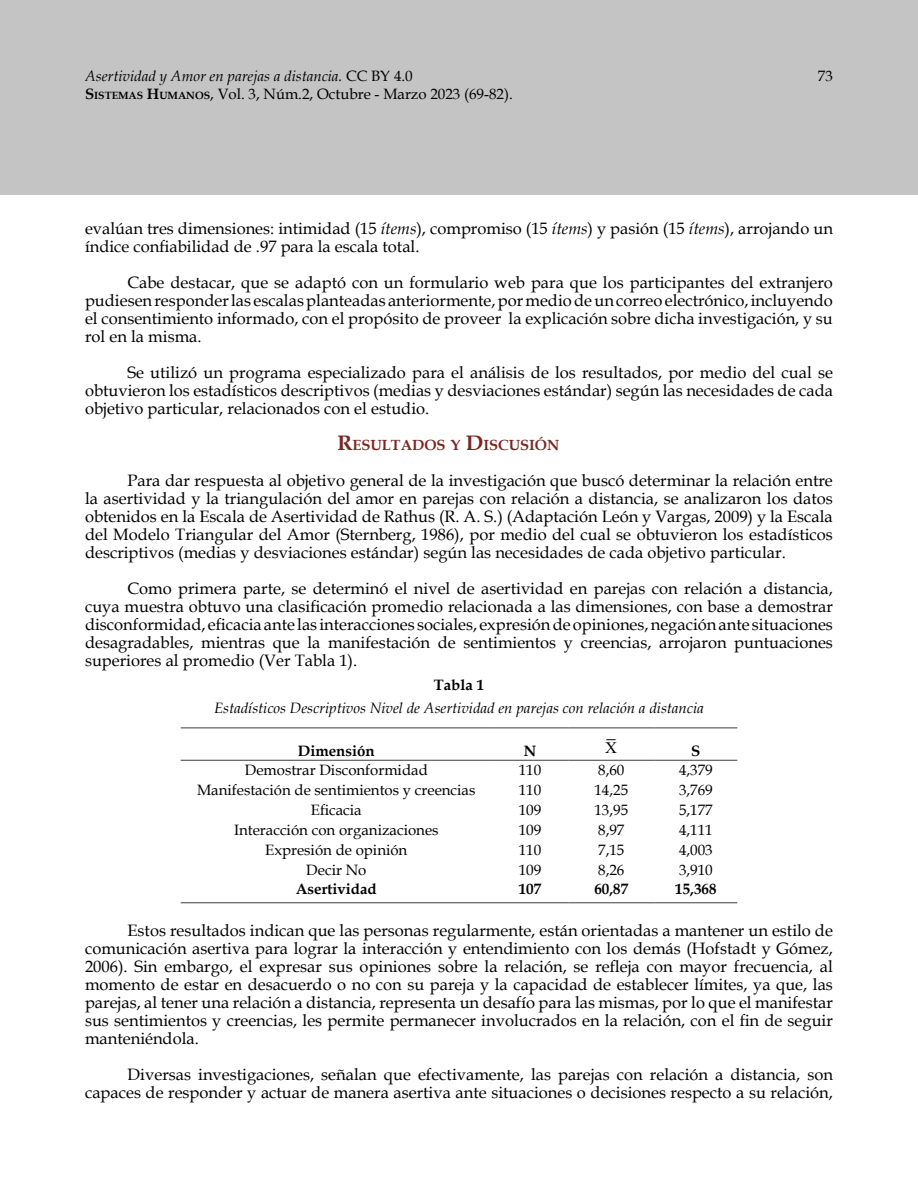
<style>
.page{position:relative;width:918px;height:1188px;background:#fff}
.page>*{position:absolute;margin:0;border:0;box-sizing:border-box;transform-origin:0 0}
.textogeneral{font:16.5px/18px "Book Antiqua";color:#000;text-align:justify}
.Estilo_de_párrafo_3{font:16.5px/18px "Book Antiqua";color:#000;text-align:justify}
.t1{font:15.9px "Times New Roman";color:#000;scale:1.04 1}
.textoenlatabla{font:15px/18px "Book Antiqua";color:#000}
.Titulo_de_la_Tabla{font:italic 15px "Book Antiqua";color:#000}
.textoenlatablafinal{font:700 15px "Book Antiqua";color:#000}
.encabezado{font:700 15px "Book Antiqua";color:#000}
.Titulo_de_la_Tabla-2{font:700 15px "Book Antiqua";color:#000}
.Titulo_nivel_1{font:700 14.7px "Book Antiqua";color:#7c2521}
.s1{font-style:italic}
.s2{font-weight:700}
.s3{font-weight:700;font-size:10.5px}
.s4{font-size:21px}
</style>
<div class="page">
<div style="left:1px;top:0;width:917px;height:195px;background:#c4c4c4"></div>
<svg style="left:181px;top:739px;width:556px;height:21px"></svg>
<hr style="left:181px;top:728px;width:311px;height:1px;background:#3c3c3b">
<hr style="left:492px;top:728px;width:76px;height:1px;background:#3c3c3b">
<hr style="left:568px;top:728px;width:86px;height:1px;background:#3c3c3b">
<hr style="left:654px;top:728px;width:83px;height:1px;background:#3c3c3b">
<hr style="left:181px;top:760px;width:311px;height:1px;background:#3c3c3b">
<hr style="left:492px;top:760px;width:76px;height:1px;background:#3c3c3b">
<hr style="left:568px;top:760px;width:86px;height:1px;background:#3c3c3b">
<hr style="left:654px;top:760px;width:83px;height:1px;background:#3c3c3b">
<hr style="left:181px;top:902px;width:311px;height:1px;background:#3c3c3b">
<hr style="left:492px;top:902px;width:76px;height:1px;background:#3c3c3b">
<hr style="left:568px;top:902px;width:86px;height:1px;background:#3c3c3b">
<hr style="left:654px;top:902px;width:83px;height:1px;background:#3c3c3b">
<p class="textoenlatabla" style="left:85px;top:67px;width:429px"><span class="s1">Asertividad y Amor en parejas a distancia.</span> CC BY 4.0<br><span class="s2">S</span><span class="s3">ISTEMAS</span> <span class="s2">H</span><span class="s3">UMANOS</span>, Vol. 3, Núm.2, Octubre - Marzo 2023 (69-82).</p>
<p class="textoenlatabla" style="left:818px;top:67px;width:16px">73</p>
<p class="textogeneral" style="left:85px;top:219px;width:749px">evalúan tres dimensiones: intimidad (15 <span class="s1">ítems</span>), compromiso (15 <span class="s1">ítems</span>) y pasión (15 <span class="s1">ítems</span>), arrojando un índice confiabilidad de .97 para la escala total.</p>
<p class="textogeneral" style="left:85px;top:273px;width:749px;text-indent:43px">Cabe destacar, que se adaptó con un formulario web para que los participantes del extranjero pudiesen responder las escalas planteadas anteriormente, por medio de un correo electrónico, incluyendo el consentimiento informado, con el propósito de proveer la explicación sobre dicha investigación, y su rol en la misma.</p>
<p class="textogeneral" style="left:85px;top:363px;width:749px;text-indent:43px">Se utilizó un programa especializado para el análisis de los resultados, por medio del cual se obtuvieron los estadísticos descriptivos (medias y desviaciones estándar) según las necesidades de cada objetivo particular, relacionados con el estudio.</p>
<p class="Titulo_nivel_1" style="left:337px;top:435px;width:223px"><span class="s4">R</span>ESULTADOS Y <span class="s4">D</span>ISCUSIÓN</p>
<p class="textogeneral" style="left:85px;top:471px;width:749px;text-indent:43px">Para dar respuesta al objetivo general de la investigación que buscó determinar la relación entre la asertividad y la triangulación del amor en parejas con relación a distancia, se analizaron los datos obtenidos en la Escala de Asertividad de Rathus (R. A. S.) (Adaptación León y Vargas, 2009) y la Escala del Modelo Triangular del Amor (Sternberg, 1986), por medio del cual se obtuvieron los estadísticos descriptivos (medias y desviaciones estándar) según las necesidades de cada objetivo particular.</p>
<p class="textogeneral" style="left:85px;top:579px;width:749px;text-indent:43px">Como primera parte, se determinó el nivel de asertividad en parejas con relación a distancia, cuya muestra obtuvo una clasificación promedio relacionada a las dimensiones, con base a demostrar disconformidad, eficacia ante las interacciones sociales, expresión de opiniones, negación ante situaciones desagradables, mientras que la manifestación de sentimientos y creencias, arrojaron puntuaciones superiores al promedio (Ver Tabla 1).</p>
<p class="Titulo_de_la_Tabla-2" style="left:434px;top:674px;width:52px">Tabla 1</p>
<p class="Titulo_de_la_Tabla" style="left:214px;top:697px;width:491px">Estadísticos Descriptivos Nivel de Asertividad en parejas con relación a distancia</p>
<p class="encabezado" style="left:298px;top:741px;width:78px">Dimensión</p>
<p class="encabezado" style="left:524px;top:741px;width:14px">N</p>
<p class="t1" style="left:605px;top:737px;width:13px">X</p>
<p class="encabezado" style="left:691px;top:741px;width:11px">S</p>
<p class="textoenlatabla" style="left:245px;top:761px;width:185px">Demostrar Disconformidad</p>
<p class="textoenlatabla" style="left:519px;top:761px;width:24px">110</p>
<p class="textoenlatabla" style="left:598px;top:761px;width:28px">8,60</p>
<p class="textoenlatabla" style="left:679px;top:761px;width:35px">4,379</p>
<p class="textoenlatabla" style="left:197px;top:780px;width:280px">Manifestación de sentimientos y creencias</p>
<p class="textoenlatabla" style="left:519px;top:780px;width:24px">110</p>
<p class="textoenlatabla" style="left:594px;top:780px;width:35px">14,25</p>
<p class="textoenlatabla" style="left:679px;top:780px;width:35px">3,769</p>
<p class="textoenlatabla" style="left:311px;top:800px;width:52px">Eficacia</p>
<p class="textoenlatabla" style="left:519px;top:800px;width:24px">109</p>
<p class="textoenlatabla" style="left:594px;top:800px;width:35px">13,95</p>
<p class="textoenlatabla" style="left:679px;top:800px;width:35px">5,177</p>
<p class="textoenlatabla" style="left:234px;top:820px;width:206px">Interacción con organizaciones</p>
<p class="textoenlatabla" style="left:519px;top:820px;width:24px">109</p>
<p class="textoenlatabla" style="left:598px;top:820px;width:28px">8,97</p>
<p class="textoenlatabla" style="left:679px;top:820px;width:35px">4,111</p>
<p class="textoenlatabla" style="left:265px;top:840px;width:144px">Expresión de opinión</p>
<p class="textoenlatabla" style="left:519px;top:840px;width:24px">110</p>
<p class="textoenlatabla" style="left:598px;top:840px;width:28px">7,15</p>
<p class="textoenlatabla" style="left:679px;top:840px;width:35px">4,003</p>
<p class="textoenlatabla" style="left:306px;top:860px;width:62px">Decir No</p>
<p class="textoenlatabla" style="left:519px;top:860px;width:24px">109</p>
<p class="textoenlatabla" style="left:598px;top:860px;width:28px">8,26</p>
<p class="textoenlatabla" style="left:679px;top:860px;width:35px">3,910</p>
<p class="textoenlatablafinal" style="left:296px;top:879px;width:82px">Asertividad</p>
<p class="textoenlatablafinal" style="left:519px;top:879px;width:24px">107</p>
<p class="textoenlatablafinal" style="left:594px;top:879px;width:35px">60,87</p>
<p class="textoenlatablafinal" style="left:675px;top:879px;width:43px">15,368</p>
<p class="Estilo_de_párrafo_3" style="left:85px;top:921px;width:749px;text-indent:43px">Estos resultados indican que las personas regularmente, están orientadas a mantener un estilo de comunicación asertiva para lograr la interacción y entendimiento con los demás (Hofstadt y Gómez, 2006). Sin embargo, el expresar sus opiniones sobre la relación, se refleja con mayor frecuencia, al momento de estar en desacuerdo o no con su pareja y la capacidad de establecer límites, ya que, las parejas, al tener una relación a distancia, representa un desafío para las mismas, por lo que el manifestar sus sentimientos y creencias, les permite permanecer involucrados en la relación, con el fin de seguir manteniéndola.</p>
<p class="textogeneral" style="left:85px;top:1065px;width:749px;text-align:right">Diversas investigaciones, señalan que efectivamente, las parejas con relación a distancia, son capaces de responder y actuar de manera asertiva ante situaciones o decisiones respecto a su relación,</p>
</div>
